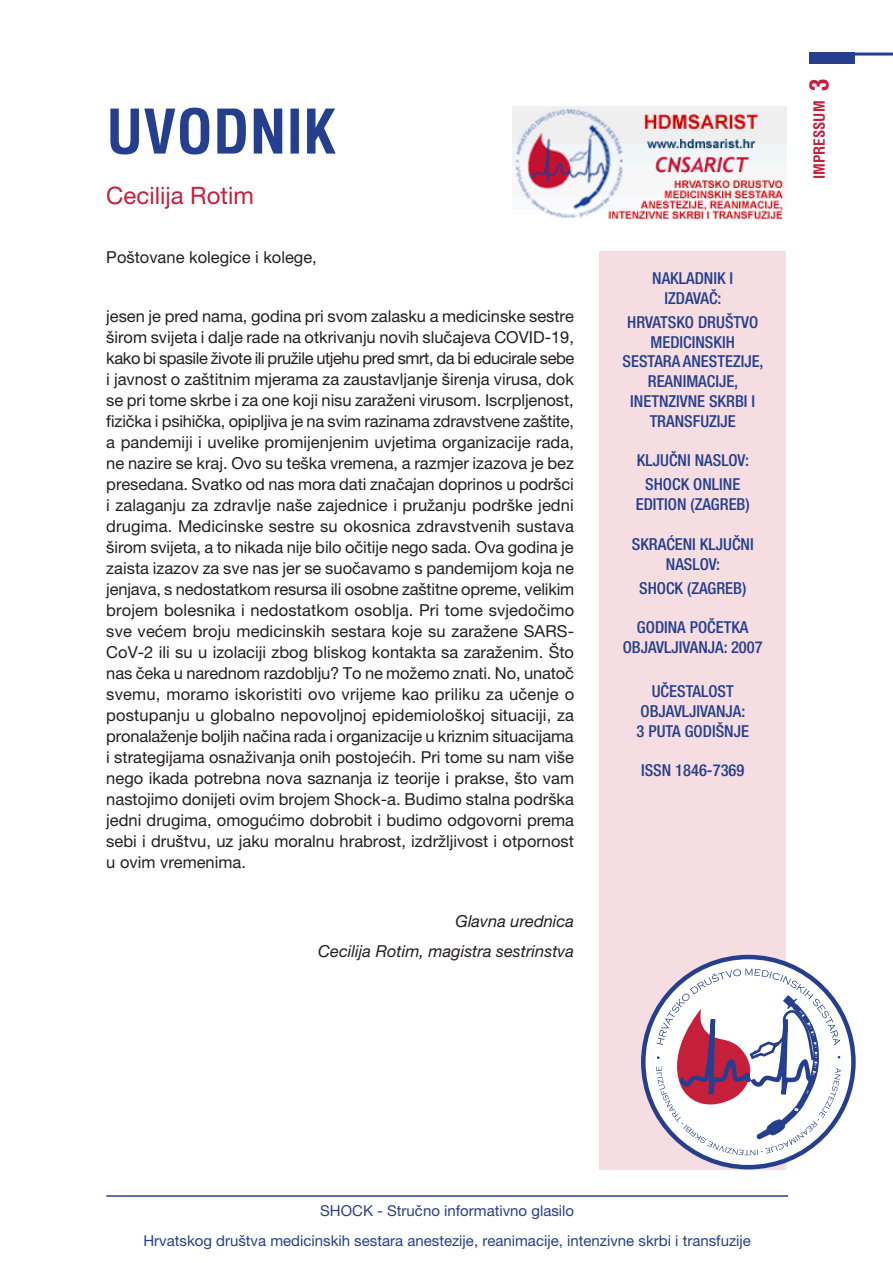
<style>
.page{position:relative;width:893px;height:1263px;background:#fff}
.page>*{position:absolute;margin:0;border:0;box-sizing:border-box;transform-origin:0 0}
.t1{font:700 condensed 60px "Helvetica";color:#253f8e}
.TEKST{font:24px "Helvetica Neue LT Pro";color:#c51f3c}
.TEKST-2{font:16.5px/21px "Helvetica Neue LT Pro";color:#231f20;text-align:justify}
.podnaslov{font:500 condensed 16.5px/19.8px "Helvetica Neue LT Pro";color:#253f8e;text-align:center}
.TEKST-3{font:italic 16.5px "Helvetica Neue LT Pro";color:#231f20}
.t2{font:15px/29.5px "Helvetica Neue LT Pro";color:#253f8e;text-align:center}
.t3{font:700 condensed 15px "Helvetica";color:#c51f3c}
.s1{font-size:25.5px}
</style>
<div class="page">
<hr style="left:809px;top:53px;width:84px;height:3px;background:#253f8e">
<div style="left:809px;top:53px;width:46px;height:11px;background:#253f8e"></div>
<hr style="left:106px;top:1195px;width:682px;height:2px;background:#253f8e">
<img style="left:512px;top:106px;width:275px;height:113px">
<div style="left:600px;top:251px;width:186px;height:918px;background:#f6dde1"></div>
<svg style="left:643px;top:957px;width:210px;height:210px;fill:#fff"></svg>
<svg style="left:656px;top:969px;width:185px;height:228px"></svg>
<p class="t1" style="left:106px;top:92px;width:232px">UVODNIK</p>
<p class="TEKST" style="left:106px;top:181px;width:149px">Cecilija Rotim</p>
<p class="TEKST-2" style="left:106px;top:247px;width:212px">Poštovane kolegice i kolege,</p>
<p class="TEKST-2" style="left:106px;top:306px;width:470px">jesen je pred nama, godina pri svom zalasku a medicinske sestre širom svijeta i dalje rade na otkrivanju novih slučajeva COVID-19, kako bi spasile živote ili pružile utjehu pred smrt, da bi educirale sebe i javnost o zaštitnim mjerama za zaustavljanje širenja virusa, dok se pri tome skrbe i za one koji nisu zaraženi virusom. Iscrpljenost, fizička i psihička, opipljiva je na svim razinama zdravstvene zaštite, a pandemiji i uvelike promijenjenim uvjetima organizacije rada, ne nazire se kraj. Ovo su teška vremena, a razmjer izazova je bez presedana. Svatko od nas mora dati značajan doprinos u podršci i zalaganju za zdravlje naše zajednice i pružanju podrške jedni drugima. Medicinske sestre su okosnica zdravstvenih sustava širom svijeta, a to nikada nije bilo očitije nego sada. Ova godina je zaista izazov za sve nas jer se suočavamo s pandemijom koja ne jenjava, s nedostatkom resursa ili osobne zaštitne opreme, velikim brojem bolesnika i nedostatkom osoblja. Pri tome svjedočimo sve većem broju medicinskih sestara koje su zaražene SARS-CoV-2 ili su u izolaciji zbog bliskog kontakta sa zaraženim. Što nas čeka u narednom razdoblju? To ne možemo znati. No, unatoč svemu, moramo iskoristiti ovo vrijeme kao priliku za učenje o postupanju u globalno nepovoljnoj epidemiološkoj situaciji, za pronalaženje boljih načina rada i organizacije u kriznim situacijama i strategijama osnaživanja onih postojećih. Pri tome su nam više nego ikada potrebna nova saznanja iz teorije i prakse, što vam nastojimo donijeti ovim brojem Shock-a. Budimo stalna podrška jedni drugima, omogućimo dobrobit i budimo odgovorni prema sebi i društvu, uz jaku moralnu hrabrost, izdržljivost i otpornost u ovim vremenima.</p>
<p class="TEKST-3" style="left:455px;top:912px;width:120px">Glavna urednica</p>
<p class="TEKST-3" style="left:318px;top:941px;width:257px">Cecilija Rotim, magistra sestrinstva</p>
<p class="podnaslov" style="left:652px;top:268px;width:82px">NAKLADNIK I<br>IZDAVAČ:</p>
<p class="podnaslov" style="left:623px;top:312px;width:142px">HRVATSKO DRUŠTVO<br>MEDICINSKIH<br>SESTARA ANESTEZIJE,<br>REANIMACIJE,<br>INETNZIVNE SKRBI I<br>TRANSFUZIJE</p>
<p class="podnaslov" style="left:637px;top:450px;width:114px">KLJUČNI NASLOV:</p>
<p class="podnaslov" style="left:636px;top:474px;width:115px">SHOCK ONLINE<br>EDITION (ZAGREB)</p>
<p class="podnaslov" style="left:632px;top:534px;width:123px">SKRAĆENI KLJUČNI<br>NASLOV:</p>
<p class="podnaslov" style="left:639px;top:578px;width:109px">SHOCK (ZAGREB)</p>
<p class="podnaslov" style="left:623px;top:617px;width:141px">GODINA POČETKA<br>OBJAVLJIVANJA: 2007</p>
<p class="podnaslov" style="left:641px;top:681px;width:106px">UČESTALOST<br>OBJAVLJIVANJA:</p>
<p class="podnaslov" style="left:636px;top:721px;width:114px">3 PUTA GODIŠNJE</p>
<p class="podnaslov" style="left:641px;top:760px;width:105px">ISSN 1846-7369</p>
<p class="t3" style="left:809px;top:179px;width:102px;rotate:-90deg">IMPRESSUM <span class="s1">3</span></p>
<p class="t2" style="left:143px;top:1196px;width:609px">SHOCK - Stručno informativno glasilo<br>Hrvatskog društva medicinskih sestara anestezije, reanimacije, intenzivne skrbi i transfuzije</p>
</div>
